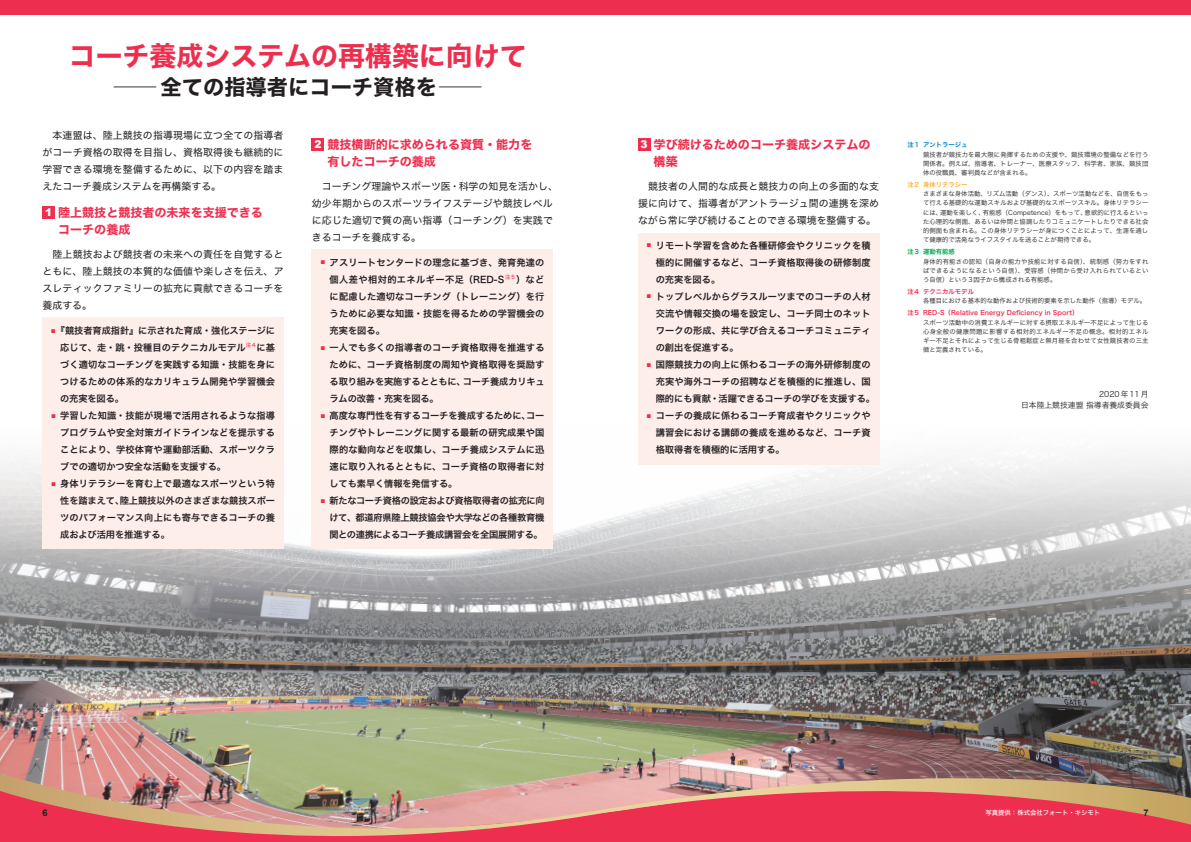
<style>
.page{position:relative;width:1191px;height:842px;background:#fff}
.page>*{position:absolute;margin:0;border:0;box-sizing:border-box;transform-origin:0 0}
.t1{font:26.9px "Hira Kaku Std N W7";color:#ee2e4e}
.t2{font:21.3px "Hira Kaku Std N W7";color:#231f20;scale:2 1}
.t3{font:12px/17px "Hira Kaku Std N W7";color:#ee2e4e}
.t4{font:9.9px/17px "Hira Kaku Std N W4";letter-spacing:.01em;color:#231f20;text-align:justify}
.t5{font:9.2px/17px "Hira Kaku Std N W6";letter-spacing:.015em;color:#231f20;text-align:justify}
.t6{font:9.2px/17px "Hira Kaku Std N W6";letter-spacing:-.005em;color:#231f20}
.t7{font:700 9.2px "Arial";color:#231f20}
.t8{font:7.8px/11.3px "Hira Kaku Std N W3";color:#231f20;text-align:right}
.t9{font:6.4px/9.2px "Hira Kaku Std N W3";letter-spacing:.01em;color:#231f20;text-align:justify}
.t10{font:6.4px "Hira Kaku Std N W6";color:#ee2e4e}
.t11{font:6.4px "Hira Kaku Std N W5";color:#fff}
.t12{font:6.4px "Hira Kaku Std N W6";color:#0081c8}
.t13{font:6.4px "Hira Kaku Std N W6";color:#fbb131}
.t14{font:6.4px "Hira Kaku Std N W6";color:#00a54f}
.t15{font:5.4px "Hira Kaku Std N W5";color:#ee2e4e}
.s1{font-family:"Arial";font-weight:900;font-size:10.6px;color:#fff}
</style>
<div class="page">
<div style="left:0;top:0;width:595px;height:14px;background:#ee2e4e"></div>
<div style="left:595px;top:0;width:596px;height:14px;background:#ee2e4e"></div>
<img style="left:0;top:218px;width:1191px;height:530px">
<div style="left:43px;top:317px;width:240px;height:232px;background:#feeeea"></div>
<div style="left:312px;top:249px;width:241px;height:300px;background:#feeeea"></div>
<div style="left:638px;top:233px;width:241px;height:231px;background:#feeeea"></div>
<img style="left:0;top:748px;width:1191px;height:4px">
<img style="left:0;top:752px;width:1191px;height:90px">
<div style="left:43px;top:207px;width:12px;height:12px;background:#ee2e4e"></div>
<div style="left:312px;top:139px;width:12px;height:12px;background:#ee2e4e"></div>
<div style="left:638px;top:139px;width:12px;height:12px;background:#ee2e4e"></div>
<h1 class="t1" style="left:69px;top:35px;width:459px">コーチ養成システムの再構築に向けて</h1>
<h2 class="t2" style="left:114px;top:71px;width:185px">─全ての指導者にコーチ資格を─</h2>
<p class="t4" style="left:43px;top:127px;width:242px">　本連盟は、陸上競技の指導現場に立つ全ての指導者がコーチ資格の取得を目指し、資格取得後も継続的に学習できる環境を整備するために、以下の内容を踏まえたコーチ養成システムを再構築する。</p>
<h3 class="t3" style="left:58px;top:205px;width:206px;text-indent:-13px"><span class="s1">1</span> 陸上競技と競技者の未来を支援できるコーチの養成</h3>
<p class="t4" style="left:43px;top:246px;width:243px">　陸上競技および競技者の未来への責任を自覚するとともに、陸上競技の本質的な価値や楽しさを伝え、アスレティックファミリーの拡充に貢献できるコーチを養成する。</p>
<p class="t6" style="left:60px;top:322px;width:216px;text-indent:-9px"><sup>■</sup>『競技者育成指針』に示された育成・強化ステージに応じて、走・跳・投種目のテクニカルモデル</p>
<h3 class="t3" style="left:327px;top:137px;width:206px;text-indent:-13px"><span class="s1">2</span> 競技横断的に求められる資質・能力を有したコーチの養成</h3>
<p class="t4" style="left:312px;top:178px;width:247px;text-align:left">　コーチング理論やスポーツ医・科学の知見を活かし、幼少年期からのスポーツライフステージや競技レベルに応じた適切で質の高い指導（コーチング）を実践できるコーチを養成する。</p>
<p class="t5" style="left:330px;top:254px;width:216px;text-indent:-9px"><sup>■</sup> アスリートセンタードの理念に基づき、発育発達の個人差や相対的エネルギー不足（RED-S</p>
<p class="t15" style="left:505px;top:272px;width:12px">注５</p>
<p class="t5" style="left:330px;top:271px;width:216px;text-indent:186px">）などに配慮した適切なコーチング（トレーニング）を行うために必要な知識・技能を得るための学習機会の充実を図る。</p>
<p class="t5" style="left:329px;top:339px;width:216px;text-indent:-9px"><sup>■</sup> 一人でも多くの指導者のコーチ資格取得を推進するために、コーチ資格制度の周知や資格取得を奨励する取り組みを実施するとともに、コーチ養成カリキュラムの改善・充実を図る。</p>
<p class="t5" style="left:329px;top:407px;width:216px;text-indent:-9px"><sup>■</sup> 高度な専門性を有するコーチを養成するために、コーチングやトレーニングに関する最新の研究成果や国際的な動向などを収集し、コーチ養成システムに迅速に取り入れるとともに、コーチ資格の取得者に対しても素早く情報を発信する。</p>
<p class="t5" style="left:329px;top:492px;width:217px;text-indent:-9px"><sup>■</sup> 新たなコーチ資格の設定および資格取得者の拡充に向けて、都道府県陸上競技協会や大学などの各種教育機関との連携によるコーチ養成講習会を全国展開する。</p>
<p class="t15" style="left:246px;top:340px;width:12px">注４</p>
<p class="t5" style="left:60px;top:339px;width:216px;text-indent:196px">に基づく適切なコーチングを実践する知識・技能を身につけるための体系的なカリキュラム開発や学習機会の充実を図る。</p>
<p class="t5" style="left:60px;top:407px;width:216px;text-indent:-9px"><sup>■</sup> 学習した知識・技能が現場で活用されるような指導プログラムや安全対策ガイドラインなどを提示することにより、学校体育や運動部活動、スポーツクラブでの適切かつ安全な活動を支援する。</p>
<p class="t5" style="left:60px;top:475px;width:216px;text-indent:-9px"><sup>■</sup> 身体リテラシーを育む上で最適なスポーツという特性を踏まえて、陸上競技以外のさまざまな競技スポーツのパフォーマンス向上にも寄与できるコーチの養成および活用を推進する。</p>
<h3 class="t3" style="left:653px;top:137px;width:218px;text-indent:-13px"><span class="s1">3</span> 学び続けるためのコーチ養成システムの構築</h3>
<p class="t4" style="left:638px;top:178px;width:242px">　競技者の人間的な成長と競技力の向上の多面的な支援に向けて、指導者がアントラージュ間の連携を深めながら常に学び続けることのできる環境を整備する。</p>
<p class="t5" style="left:656px;top:237px;width:216px;text-indent:-9px"><sup>■</sup> リモート学習を含めた各種研修会やクリニックを積極的に開催するなど、コーチ資格取得後の研修制度の充実を図る。</p>
<p class="t5" style="left:656px;top:288px;width:216px;text-indent:-9px"><sup>■</sup> トップレベルからグラスルーツまでのコーチの人材交流や情報交換の場を設定し、コーチ同士のネットワークの形成、共に学び合えるコーチコミュニティの創出を促進する。</p>
<p class="t5" style="left:656px;top:356px;width:221px;text-align:left;text-indent:-9px"><sup>■</sup> 国際競技力の向上に係わるコーチの海外研修制度の充実や海外コーチの招聘などを積極的に推進し、国際的にも貢献・活躍できるコーチの学びを支援する。</p>
<p class="t5" style="left:656px;top:407px;width:216px;text-indent:-9px"><sup>■</sup> コーチの養成に係わるコーチ育成者やクリニックや講習会における講師の養成を進めるなど、コーチ資格取得者を積極的に活用する。</p>
<p class="t12" style="left:907px;top:140px;width:62px">注１アントラージュ</p>
<p class="t9" style="left:923px;top:149px;width:227px">競技者が競技力を最大限に発揮するための支援や、競技環境の整備などを行う関係者。例えば、指導者、トレーナー、医療スタッフ、科学者、家族、競技団体の役職員、審判員などが含まれる。</p>
<p class="t13" style="left:907px;top:180px;width:62px">注2 身体リテラシー</p>
<p class="t9" style="left:923px;top:189px;width:227px">さまざまな身体活動、リズム活動（ダンス）、スポーツ活動などを、自信をもって行える基礎的な運動スキルおよび基礎的なスポーツスキル。身体リテラシーには、運動を楽しく、有能感（Competence）をもって、意欲的に行えるといった心理的な側面、あるいは仲間と協調したりコミュニケートしたりできる社会的側面も含まれる。この身体リテラシーが身につくことによって、生涯を通して健康的で活発なライフスタイルを送ることが期待できる。</p>
<p class="t14" style="left:907px;top:247px;width:49px">注3 運動有能感</p>
<p class="t9" style="left:923px;top:256px;width:227px">身体的有能さの認知（自身の能力や技能に対する自信）、統制感（努力をすればできるようになるという自信）、受容感（仲間から受け入れられているという自信）という3因子から構成される有能感。</p>
<p class="t10" style="left:907px;top:287px;width:68px">注4 テクニカルモデル</p>
<p class="t9" style="left:923px;top:296px;width:225px">各種目における基本的な動作および技術的要素を示した動作（指導）モデル。</p>
<p class="t10" style="left:907px;top:308px;width:173px">注5 RED-S（Relative Energy Deficiency in Sport）</p>
<p class="t9" style="left:923px;top:317px;width:227px">スポーツ活動中の消費エネルギーに対する摂取エネルギー不足によって生じる心身全般の健康問題に影響する相対的エネルギー不足の概念。相対的エネルギー不足とそれによって生じる骨粗鬆症と無月経を合わせて女性競技者の三主徴と定義されている。</p>
<p class="t8" style="left:1021px;top:388px;width:129px">2020年11月<br>日本陸上競技連盟 指導者養成委員会</p>
<p class="t7" style="left:43px;top:806px;width:7px">6</p>
<p class="t7" style="left:1143px;top:806px;width:7px">7</p>
<p class="t11" style="left:985px;top:808px;width:116px">写真提供：株式会社フォート・キシモト</p>
</div>
